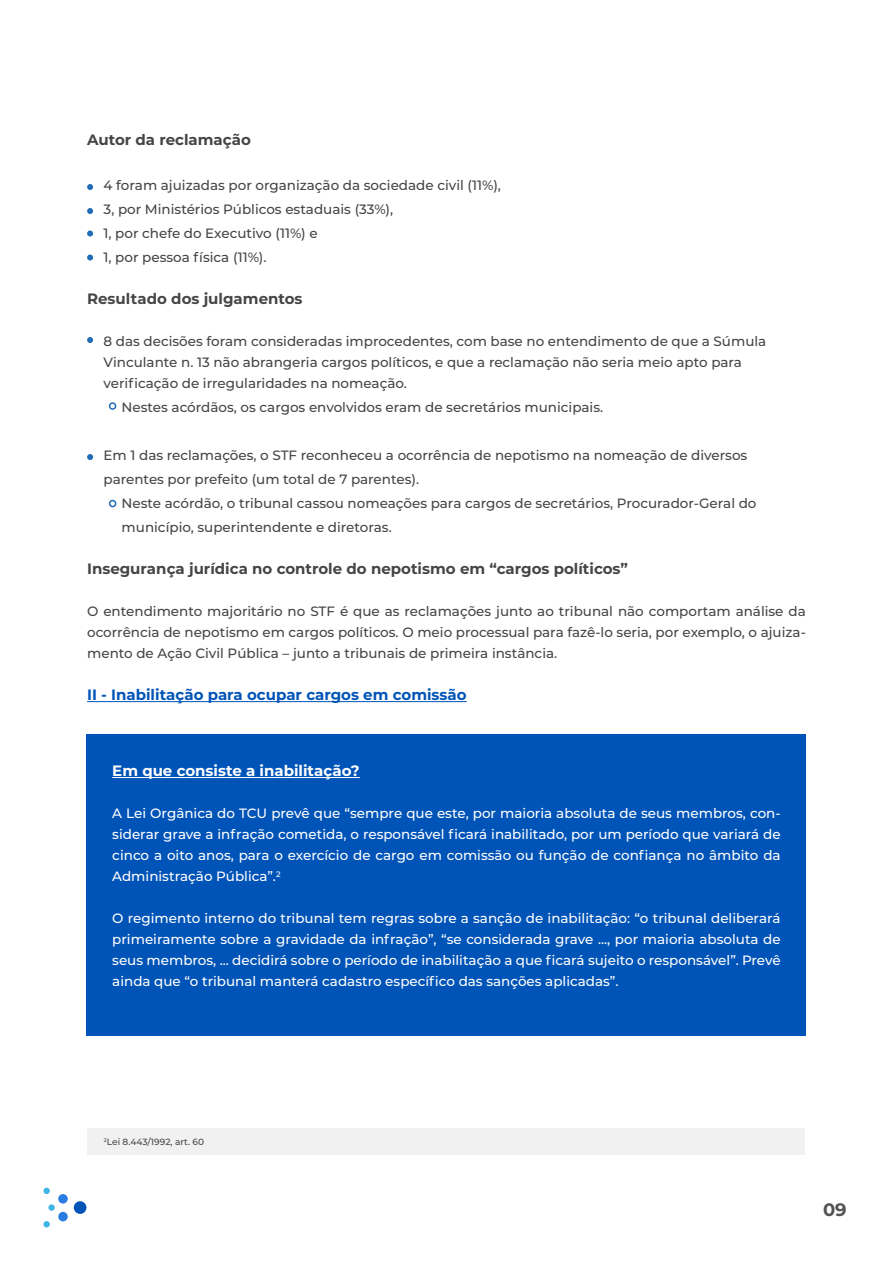
<style>
.page{position:relative;width:893px;height:1263px;background:#fff}
.page>*{position:absolute;margin:0;border:0;box-sizing:border-box;transform-origin:0 0}
.t1{font:700 18px "Montserrat";color:#535353}
.t2{font:700 15px "Montserrat";color:#454545}
.t3{font:700 15px "Montserrat";color:#0054b7}
.t4{font:700 15px "Montserrat";color:#fff}
.t5{font:500 13.5px/21px "Montserrat";color:#454545}
.t6{font:500 13.5px/21px "Montserrat";color:#fff;text-align:justify}
.t7{font:500 9px "Montserrat";color:#454545}
</style>
<div class="page">
<div style="left:74px;top:1201px;width:12px;height:13px;background:#0054b8;border-radius:50%"></div>
<div style="left:43px;top:1188px;width:7px;height:6px;background:#3db5e6;border-radius:50%"></div>
<div style="left:43px;top:1221px;width:7px;height:6px;background:#3db5e6;border-radius:50%"></div>
<svg style="left:48px;top:1204px;width:7px;height:7px"></svg>
<div style="left:58px;top:1194px;width:10px;height:9px;background:#297de0;border-radius:50%"></div>
<div style="left:58px;top:1212px;width:10px;height:9px;background:#297de0;border-radius:50%"></div>
<hr style="left:87px;top:701px;width:380px;height:1px;background:#0054b7">
<svg style="left:87px;top:184px;width:6px;height:6px"></svg>
<svg style="left:87px;top:230px;width:6px;height:6px"></svg>
<svg style="left:87px;top:208px;width:6px;height:6px"></svg>
<svg style="left:87px;top:254px;width:6px;height:6px"></svg>
<svg style="left:87px;top:337px;width:6px;height:6px"></svg>
<svg style="left:87px;top:454px;width:6px;height:6px"></svg>
<div style="left:109px;top:402px;width:7px;height:8px;border:2px solid #206cb6;border-radius:50%"></div>
<div style="left:109px;top:500px;width:7px;height:7px;border:2px solid #206cb6;border-radius:50%"></div>
<div style="left:87px;top:734px;width:719px;height:301px;background:#0054b8"></div>
<hr style="left:112px;top:777px;width:248px;height:1px;background:#fff">
<div style="left:87px;top:1128px;width:718px;height:26px;background:#f1f1f1"></div>
<p class="t2" style="left:87px;top:129px;width:165px">Autor da reclamação</p>
<p class="t5" style="left:104px;top:174px;width:399px">4 foram ajuizadas por organização da sociedade civil (11%),</p>
<p class="t5" style="left:104px;top:198px;width:291px">3, por Ministérios Públicos estaduais (33%),</p>
<p class="t5" style="left:104px;top:222px;width:216px">1, por chefe do Executivo (11%) e</p>
<p class="t5" style="left:104px;top:246px;width:164px">1, por pessoa física (11%).</p>
<p class="t2" style="left:87px;top:288px;width:217px">Resultado dos julgamentos</p>
<p class="t5" style="left:104px;top:330px;width:664px">8 das decisões foram consideradas improcedentes, com base no entendimento de que a Súmula<br>Vinculante n. 13 não abrangeria cargos políticos, e que a reclamação não seria meio apto para verificação de irregularidades na nomeação.</p>
<p class="t5" style="left:122px;top:396px;width:483px">Nestes acórdãos, os cargos envolvidos eram de secretários municipais.</p>
<p class="t5" style="left:104px;top:443px;width:645px;line-height:24px">Em 1 das reclamações, o STF reconheceu a ocorrência de nepotismo na nomeação de diversos parentes por prefeito (um total de 7 parentes).</p>
<p class="t5" style="left:122px;top:491px;width:636px;line-height:24px">Neste acórdão, o tribunal cassou nomeações para cargos de secretários, Procurador-Geral do município, superintendente e diretoras.</p>
<p class="t2" style="left:87px;top:558px;width:542px">Insegurança jurídica no controle do nepotismo em “cargos políticos”</p>
<p class="t5" style="left:87px;top:600px;width:720px;text-align:justify">O entendimento majoritário no STF é que as reclamações junto ao tribunal não comportam análise da ocorrência de nepotismo em cargos políticos. O meio processual para fazê-lo seria, por exemplo, o ajuiza&shy;mento de Ação Civil Pública – junto a tribunais de primeira instância.</p>
<p class="t3" style="left:87px;top:684px;width:381px">II - Inabilitação para ocupar cargos em comissão</p>
<p class="t4" style="left:112px;top:760px;width:249px">Em que consiste a inabilitação?</p>
<p class="t6" style="left:112px;top:802px;width:670px">A Lei Orgânica do TCU prevê que “sempre que este, por maioria absoluta de seus membros, con&shy;siderar grave a infração cometida, o responsável ficará inabilitado, por um período que variará de cinco a oito anos, para o exercício de cargo em comissão ou função de confiança no âmbito da Administração Pública”.<sup>2</sup></p>
<p class="t6" style="left:112px;top:907px;width:670px">O regimento interno do tribunal tem regras sobre a sanção de inabilitação: “o tribunal deliberará primeiramente sobre a gravidade da infração”, “se considerada grave ..., por maioria absoluta de seus membros, ... decidirá sobre o período de inabilitação a que ficará sujeito o responsável”. Prevê ainda que “o tribunal manterá cadastro específico das sanções aplicadas”.</p>
<p class="t7" style="left:104px;top:1135px;width:102px"><sup>2</sup>Lei 8.443/1992, art. 60</p>
<h1 class="t1" style="left:823px;top:1196px;width:25px">09</h1>
</div>
